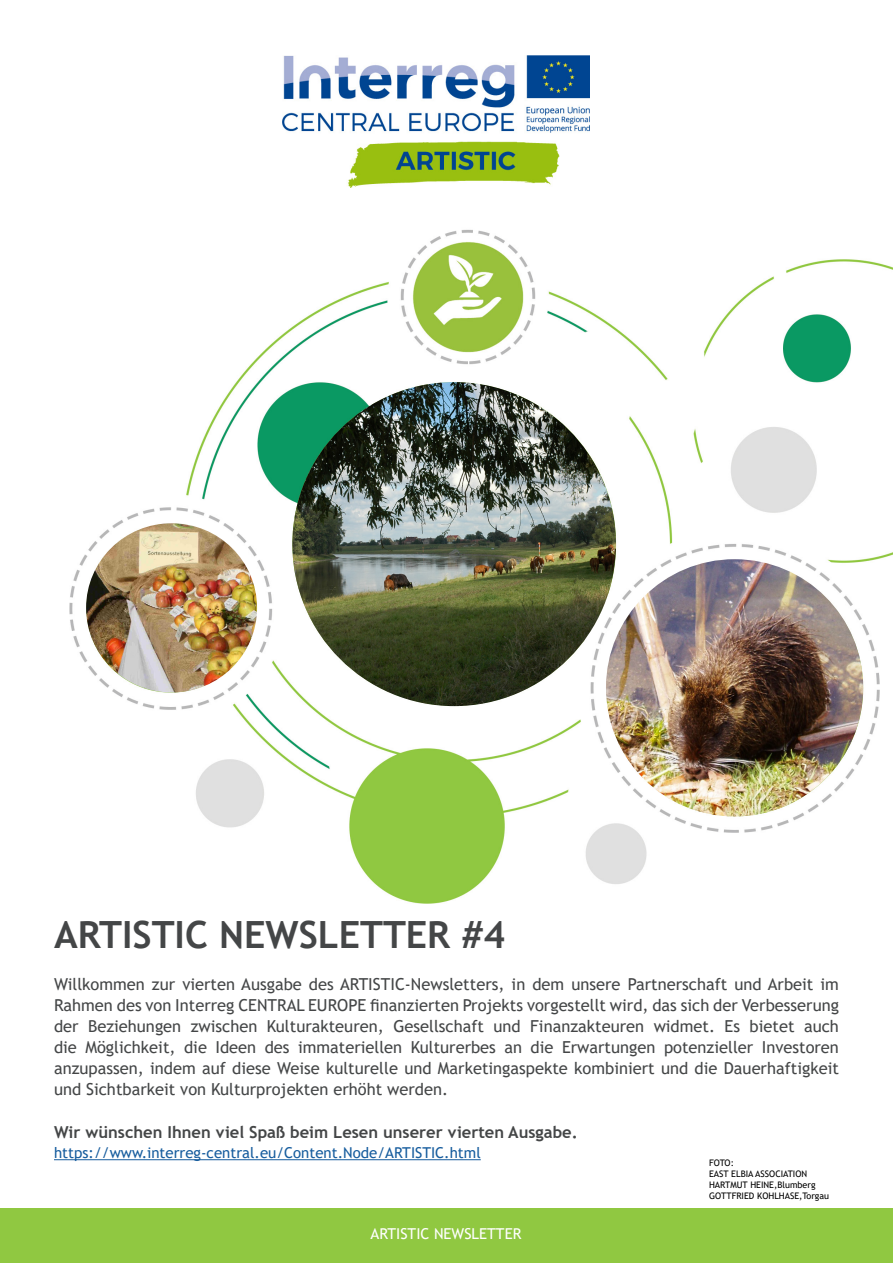
<style>
.page{position:relative;width:893px;height:1263px;background:#fff}
.page>*{position:absolute;margin:0;border:0;box-sizing:border-box;transform-origin:0 0}
.t1{font:700 37.5px "Trebuchet MS";color:#444647}
.t2{font:16.5px/21px "Trebuchet MS";color:#444647;text-align:justify}
.t3{font:700 16.5px "Trebuchet MS";color:#444647}
.t4{font:15px "Trebuchet MS";color:#175d9e}
.t5{font:15px "Trebuchet MS";color:#fff}
.t6{font:9px "Trebuchet MS";color:#000001}
</style>
<div class="page">
<img style="left:0;top:229px;width:893px;height:980px">
<img style="left:292px;top:382px;width:324px;height:324px;border-radius:162px">
<img style="left:606px;top:559px;width:257px;height:257px;border-radius:129px">
<img style="left:86px;top:523px;width:171px;height:169px">
<hr style="left:54px;top:1159px;width:427px;height:1px;background:#175d9e">
<img style="left:282px;top:55px;width:308px;height:133px">
<div style="left:0;top:1209px;width:893px;height:54px;background:#90c841"></div>
<p class="t1" style="left:54px;top:911px;width:453px">ARTISTIC NEWSLETTER #4</p>
<p class="t2" style="left:54px;top:974px;width:786px">Willkommen zur vierten Ausgabe des ARTISTIC-Newsletters, in dem unsere Partnerschaft und Arbeit im Rahmen des von Interreg CENTRAL EUROPE finanzierten Projekts vorgestellt wird, das sich der Verbesserung der Beziehungen zwischen Kulturakteuren, Gesellschaft und Finanzakteuren widmet. Es bietet auch die Möglichkeit, die Ideen des immateriellen Kulturerbes an die Erwartungen potenzieller Investoren anzupassen, indem auf diese Weise kulturelle und Marketingaspekte kombiniert und die Dauerhaftigkeit und Sichtbarkeit von Kulturprojekten erhöht werden.</p>
<p class="t3" style="left:54px;top:1122px;width:525px">Wir wünschen Ihnen viel Spaß beim Lesen unserer vierten Ausgabe.</p>
<p class="t4" style="left:54px;top:1143px;width:428px">https://www.interreg-central.eu/Content.Node/ARTISTIC.html</p>
<p class="t6" style="left:709px;top:1157px;width:26px">FOTO:</p>
<p class="t6" style="left:709px;top:1168px;width:100px">EAST ELBIA ASSOCIATION</p>
<p class="t6" style="left:709px;top:1179px;width:108px">HARTMUT HEINE,Blumberg</p>
<p class="t6" style="left:709px;top:1190px;width:122px">GOTTFRIED KOHLHASE,Torgau</p>
<p class="t5" style="left:371px;top:1224px;width:152px">ARTISTIC NEWSLETTER</p>
</div>
